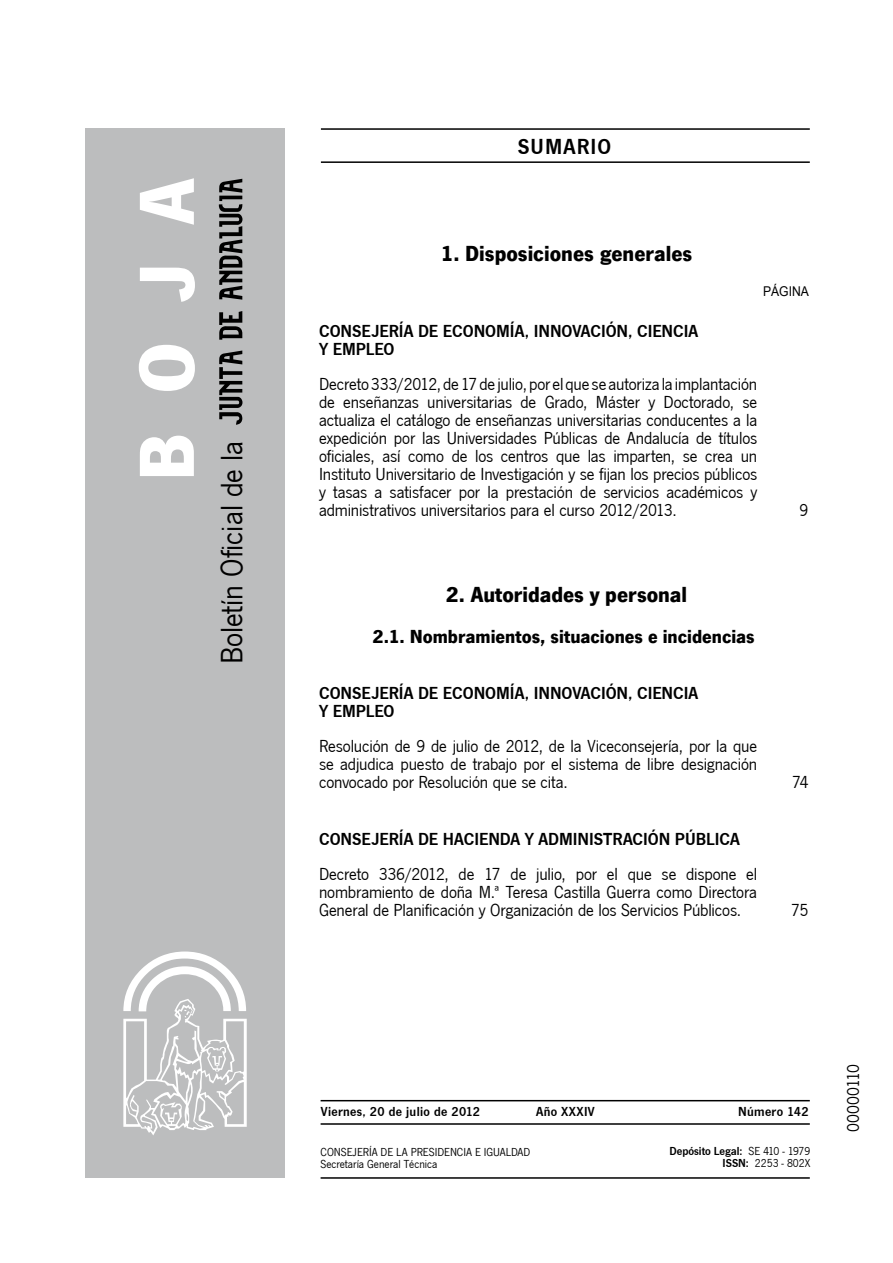
<style>
.page{position:relative;width:893px;height:1263px;background:#fff}
.page>*{position:absolute;margin:0;border:0;box-sizing:border-box;transform-origin:0 0}
.t1{font:700 81px "News Got T";color:#fff}
.t2{font:31.95px "News Got T";color:#000}
.t3{font:700 22.5px "News Got T";color:#000}
.t4{font:600 22.5px "News Got T";letter-spacing:.05em;color:#000}
.t5{font:700 19.5px "News Got T";color:#000}
.t6{font:18px/18px "News Got T";letter-spacing:-.005em;color:#000;text-align:justify}
.t7{font:600 18px "News Got T";letter-spacing:-.005em;color:#000}
.t8{font:600 13.5px "News Got T";letter-spacing:.025em;color:#000}
.t9{font:13.5px "Arial";color:#000;scale:.9 1}
.t10{font:12px/12px "News Got T";color:#000}
.t11{font:600 12px/12px "News Got T";color:#000;text-align:right}
.s1{font-weight:400}
</style>
<div class="page">
<hr style="left:321px;top:128px;width:488px;height:2px;background:#000">
<hr style="left:321px;top:161px;width:488px;height:2px;background:#000">
<div style="left:85px;top:128px;width:200px;height:1050px;background:#bcbdbe"></div>
<svg style="left:219px;top:351px;width:23px;height:74px"></svg>
<svg style="left:219px;top:311px;width:23px;height:29px"></svg>
<svg style="left:219px;top:179px;width:23px;height:121px"></svg>
<svg style="left:123px;top:952px;width:124px;height:183px"></svg>
<hr style="left:320px;top:1100px;width:489px;height:1px;background:#000">
<hr style="left:320px;top:1177px;width:489px;height:2px;background:#000">
<hr style="left:320px;top:1123px;width:489px;height:2px;background:#000">
<h1 class="t1" style="left:119px;top:481px;width:305px;rotate:-90deg">BOJA</h1>
<h2 class="t2" style="left:214px;top:664px;width:225px;rotate:-90deg">Boletín Oficial de la</h2>
<p class="t4" style="left:517px;top:134px;width:95px">SUMARIO</p>
<p class="t3" style="left:440px;top:240px;width:253px">1. Disposiciones generales</p>
<p class="t9" style="left:763px;top:282px;width:53px">PÁGINA</p>
<p class="t7" style="left:319px;top:321px;width:136px">CONSEJERÍA DE ECONOM</p>
<p class="t7" style="left:510px;top:321px;width:39px">ÍA, INNOVACI</p>
<p class="t7" style="left:605px;top:321px;width:66px">ÓN, CIENCIA</p>
<p class="t7" style="left:319px;top:339px;width:74px">Y EM PLEO</p>
<p class="t6" style="left:319px;top:375px;width:439px">Decreto 333/2012, de 17 de julio, por el que se autoriza la implantación de enseñanzas universitarias de Grado, Máster y Doctorado, se actualiza el catálogo de enseñanzas universitarias conducentes a la expedición por las Universidades Públicas de Andalucía de títulos oficiales, así como de los centros que las imparten, se crea un Instituto Universitario de Investigación y se fijan los precios públicos y tasas a satisfa-cer por la prestación de servicios académicos y administrativos universitarios para el curso 2012/2013.</p>
<p class="t3" style="left:446px;top:582px;width:243px">2. Autoridades y personal</p>
<p class="t5" style="left:372px;top:625px;width:384px">2.1. Nombramientos, situaciones e incidencias</p>
<p class="t7" style="left:319px;top:683px;width:136px">CONSEJERÍA DE ECONOM</p>
<p class="t7" style="left:510px;top:683px;width:39px">ÍA, INNOVACI</p>
<p class="t7" style="left:605px;top:683px;width:66px">ÓN, CIENCIA</p>
<p class="t7" style="left:319px;top:701px;width:74px">Y EM PLEO</p>
<p class="t6" style="left:319px;top:738px;width:439px">Resolución de 9 de julio de 2012, de la Viceconsejería, por la que se adjudica puesto de trabajo por el sistema de libre designación convocado por Resolución que se cita.</p>
<p class="t7" style="left:319px;top:828px;width:181px">CONSEJERÍA DE HACI ENDA</p>
<p class="t7" style="left:525px;top:828px;width:34px">Y ADMINIS</p>
<p class="t7" style="left:603px;top:828px;width:19px">TRACI</p>
<p class="t7" style="left:648px;top:828px;width:68px">ÓN PÚBLICA</p>
<p class="t6" style="left:319px;top:865px;width:439px">Decreto 336/2012, de 17 de julio, por el que se dispone el nombramiento de doña M.ª Teresa Castilla Guerra como Directora General de Planificación y Organización de los Servicios Públicos.</p>
<p class="t6" style="left:799px;top:501px;width:10px">9</p>
<p class="t6" style="left:792px;top:774px;width:18px">74</p>
<p class="t6" style="left:791px;top:901px;width:18px">75</p>
<p class="t8" style="left:321px;top:1104px;width:161px">VIERNES, 20 DE JULIO DE 2012</p>
<p class="t8" style="left:536px;top:1104px;width:60px">AÑO XXXIV</p>
<p class="t8" style="left:738px;top:1104px;width:72px">NÚMERO 142</p>
<p class="t10" style="left:320px;top:1146px;width:211px">CONSEJERÍA DE LA PRESIDENCIA E IGUALDAD<br>Secretaría General Técnica</p>
<p class="t11" style="left:669px;top:1145px;width:142px">DEPÓSITO LEGAL: <span class="s1">SE 410 - 1979<br></span>ISSN: <span class="s1">2253 - 802X</span></p>
<p class="t6" style="left:844px;top:1132px;width:69px;rotate:-90deg">00000110</p>
</div>
